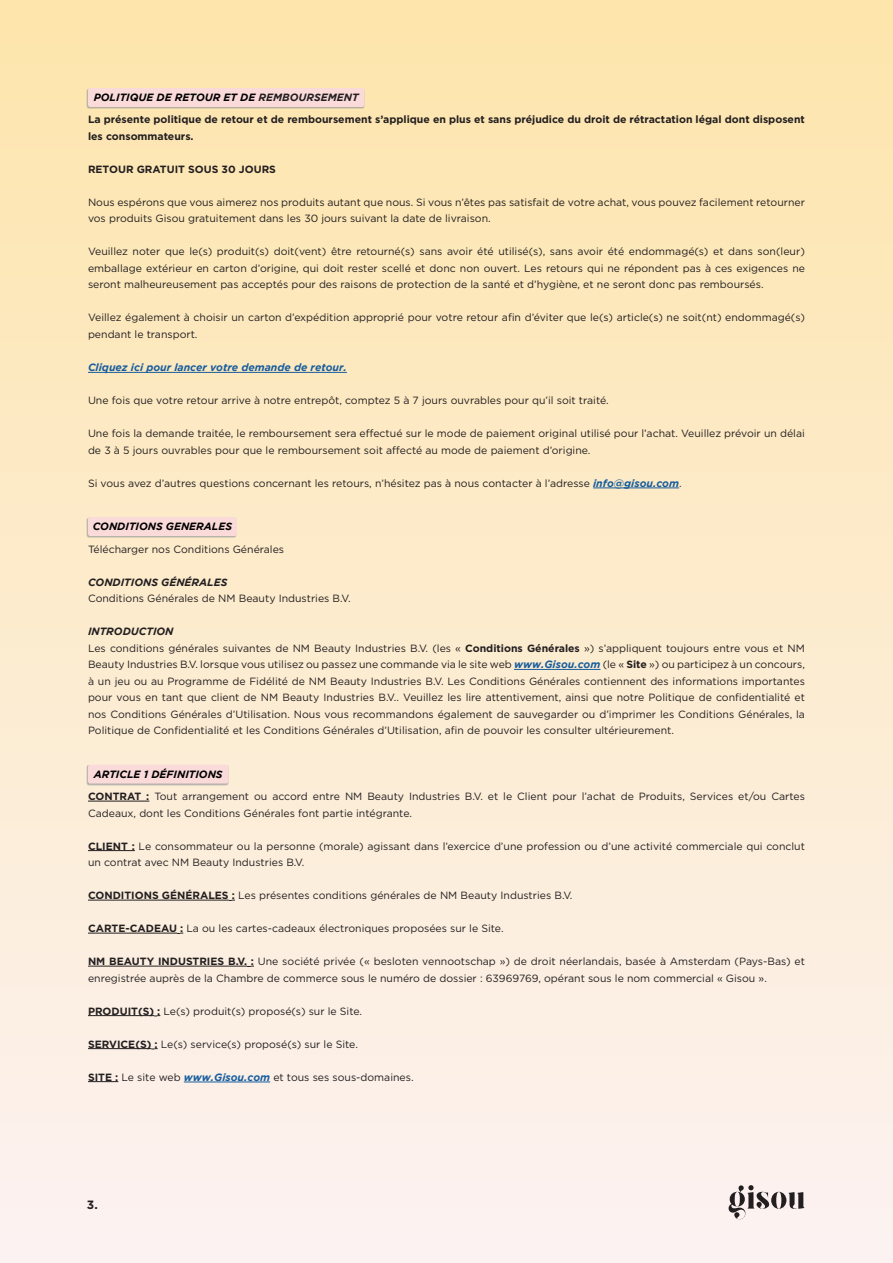
<style>
.page{position:relative;width:893px;height:1263px;background:#fff}
.page>*{position:absolute;margin:0;border:0;box-sizing:border-box;transform-origin:0 0}
.t1{font:700 12px "Gotham";color:#231f20}
.body_tekst{font:10.5px/16.5px "Gotham";color:#231f20}
.body_tekst-2{font:700 10.5px/16.5px "Gotham";color:#231f20}
.t2{font:italic 700 10.5px "Gotham";color:#000}
.body_tekst-3{font:italic 700 10.5px "Gotham";color:#175d9e}
.body_tekst-4{font:italic 700 10.5px "Gotham";color:#231f20}
.s1{color:#231f20}
.s2{font-weight:700;font-style:italic;color:#175d9e}
.s3{font-weight:700}
</style>
<div class="page">
<div style="left:0;top:0;width:893px;height:1262px;background:linear-gradient(to bottom,#fde5ab,#fcf2f2)"></div>
<svg style="left:727px;top:1185px;width:78px;height:36px"></svg>
<hr style="left:88px;top:372px;width:259px;height:1px;background:#175d9e">
<hr style="left:593px;top:488px;width:86px;height:1px;background:#175d9e">
<hr style="left:514px;top:669px;width:86px;height:1px;background:#175d9e">
<hr style="left:88px;top:801px;width:61px;height:1px;background:#231f20">
<hr style="left:88px;top:850px;width:47px;height:1px;background:#231f20">
<hr style="left:88px;top:900px;width:141px;height:1px;background:#231f20">
<hr style="left:88px;top:933px;width:89px;height:1px;background:#231f20">
<hr style="left:88px;top:966px;width:159px;height:1px;background:#231f20">
<hr style="left:88px;top:1015px;width:66px;height:1px;background:#231f20">
<svg style="left:154px;top:1015px;width:6px;height:2px"></svg>
<hr style="left:88px;top:1048px;width:63px;height:1px;background:#231f20">
<svg style="left:151px;top:1048px;width:7px;height:2px"></svg>
<hr style="left:88px;top:1081px;width:30px;height:1px;background:#231f20">
<hr style="left:184px;top:1082px;width:86px;height:1px;background:#175d9e">
<div style="left:87px;top:88px;width:278px;height:21px;background:#b7b0a0"></div>
<div style="left:88px;top:88px;width:276px;height:19px;background:#fbdbda;border-radius:2px"></div>
<div style="left:87px;top:517px;width:150px;height:21px;background:#b7b2a8"></div>
<div style="left:88px;top:517px;width:149px;height:19px;background:#fbdbda;border-radius:2px"></div>
<div style="left:87px;top:765px;width:142px;height:20px;background:#d9c6c4"></div>
<div style="left:88px;top:765px;width:140px;height:18px;background:#fbdbda;border-radius:2px"></div>
<p class="t2" style="left:94px;top:92px;width:266px">POLITIQUE DE RETOUR ET DE <span class="s1">REMBOURSEMENT</span></p>
<p class="body_tekst-2" style="left:88px;top:111px;width:718px">La présente politique de retour et de remboursement s’applique en plus et sans préjudice du droit de rétractation légal dont disposent les consommateurs.</p>
<p class="body_tekst-2" style="left:88px;top:161px;width:190px">RETOUR GRATUIT SOUS 30 JOURS</p>
<p class="body_tekst" style="left:88px;top:194px;width:718px">Nous espérons que vous aimerez nos produits autant que nous. Si vous n’êtes pas satisfait de votre achat, vous pouvez facilement retourner vos produits Gisou gratuitement dans les 30 jours suivant la date de livraison.</p>
<p class="body_tekst" style="left:88px;top:243px;width:718px;text-align:justify">Veuillez noter que le(s) produit(s) doit(vent) être retourné(s) sans avoir été utilisé(s), sans avoir été endommagé(s) et dans son(leur) emballage extérieur en carton d’origine, qui doit rester scellé et donc non ouvert. Les retours qui ne répondent pas à ces exigences ne seront malheureusement pas acceptés pour des raisons de protection de la santé et d’hygiène, et ne seront donc pas remboursés.</p>
<p class="body_tekst" style="left:88px;top:309px;width:718px">Veillez également à choisir un carton d’expédition approprié pour votre retour afin d’éviter que le(s) article(s) ne soit(nt) endommagé(s) pendant le transport.</p>
<p class="body_tekst-3" style="left:88px;top:361px;width:260px">Cliquez ici pour lancer votre demande de retour.</p>
<p class="body_tekst" style="left:88px;top:392px;width:522px">Une fois que votre retour arrive à notre entrepôt, comptez 5 à 7 jours ouvrables pour qu’il soit traité.</p>
<p class="body_tekst" style="left:88px;top:425px;width:718px">Une fois la demande traitée, le remboursement sera effectué sur le mode de paiement original utilisé pour l’achat. Veuillez prévoir un délai de 3 à 5 jours ouvrables pour que le remboursement soit affecté au mode de paiement d’origine.</p>
<p class="body_tekst" style="left:88px;top:474px;width:595px">Si vous avez d’autres questions concernant les retours, n’hésitez pas à nous contacter à l’adresse <span class="s2">info@gisou.com</span>.</p>
<p class="t2" style="left:93px;top:521px;width:141px">CONDITIONS GENERALES</p>
<p class="body_tekst" style="left:88px;top:540px;width:198px">Télécharger nos Conditions Générales</p>
<p class="body_tekst-4" style="left:88px;top:576px;width:141px">CONDITIONS GÉNÉRALES</p>
<p class="body_tekst" style="left:88px;top:590px;width:264px">Conditions Générales de NM Beauty Industries B.V.</p>
<p class="body_tekst-4" style="left:88px;top:625px;width:87px">INTRODUCTION</p>
<p class="body_tekst" style="left:88px;top:639px;width:718px;text-align:justify">Les conditions générales suivantes de NM Beauty Industries B.V. (les « <span class="s3">Conditions Générales</span> ») s’appliquent toujours entre vous et NM Beauty Industries B.V. lorsque vous utilisez ou passez une commande via le site web <span class="s2">www.Gisou.com</span> (le « <span class="s3">Site</span> ») ou participez à un concours, à un jeu ou au Programme de Fidélité de NM Beauty Industries B.V. Les Conditions Générales contiennent des informations importantes pour vous en tant que client de NM Beauty Industries B.V.. Veuillez les lire attentivement, ainsi que notre Politique de confidentialité et nos Conditions Générales d’Utilisation. Nous vous recommandons également de sauvegarder ou d’imprimer les Conditions Générales, la Politique de Confidentialité et les Conditions Générales d’Utilisation, afin de pouvoir les consulter ultérieurement.</p>
<p class="t2" style="left:94px;top:768px;width:130px">ARTICLE 1 DÉFINITIONS</p>
<p class="body_tekst" style="left:88px;top:788px;width:718px"><span class="s3">CONTRAT :</span> Tout arrangement ou accord entre NM Beauty Industries B.V. et le Client pour l’achat de Produits, Services et/ou Cartes<br>Cadeaux, dont les Conditions Générales font partie intégrante.</p>
<p class="body_tekst" style="left:88px;top:837px;width:718px"><span class="s3">CLIENT :</span> Le consommateur ou la personne (morale) agissant dans l’exercice d’une profession ou d’une activité commerciale qui conclut un contrat avec NM Beauty Industries B.V.</p>
<p class="body_tekst" style="left:88px;top:887px;width:486px"><span class="s3">CONDITIONS GÉNÉRALES :</span> Les présentes conditions générales de NM Beauty Industries B.V.</p>
<p class="body_tekst" style="left:88px;top:920px;width:417px"><span class="s3">CARTE-CADEAU :</span> La ou les cartes-cadeaux électroniques proposées sur le Site.</p>
<p class="body_tekst" style="left:88px;top:953px;width:718px"><span class="s3">NM BEAUTY INDUSTRIES B.V. :</span> Une société privée (« besloten vennootschap ») de droit néerlandais, basée à Amsterdam (Pays-Bas) et enregistrée auprès de la Chambre de commerce sous le numéro de dossier : 63969769, opérant sous le nom commercial « Gisou ».</p>
<p class="body_tekst" style="left:88px;top:1002px;width:276px"><span class="s3">PRODUIT(S) :</span> Le(s) produit(s) proposé(s) sur le Site.</p>
<p class="body_tekst" style="left:88px;top:1035px;width:271px"><span class="s3">SERVICE(S) :</span> Le(s) service(s) proposé(s) sur le Site.</p>
<p class="body_tekst" style="left:88px;top:1068px;width:327px"><span class="s3">SITE :</span> Le site web <span class="s2">www.Gisou.com</span> et tous ses sous-domaines.</p>
<p class="t1" style="left:87px;top:1196px;width:12px">3.</p>
</div>
